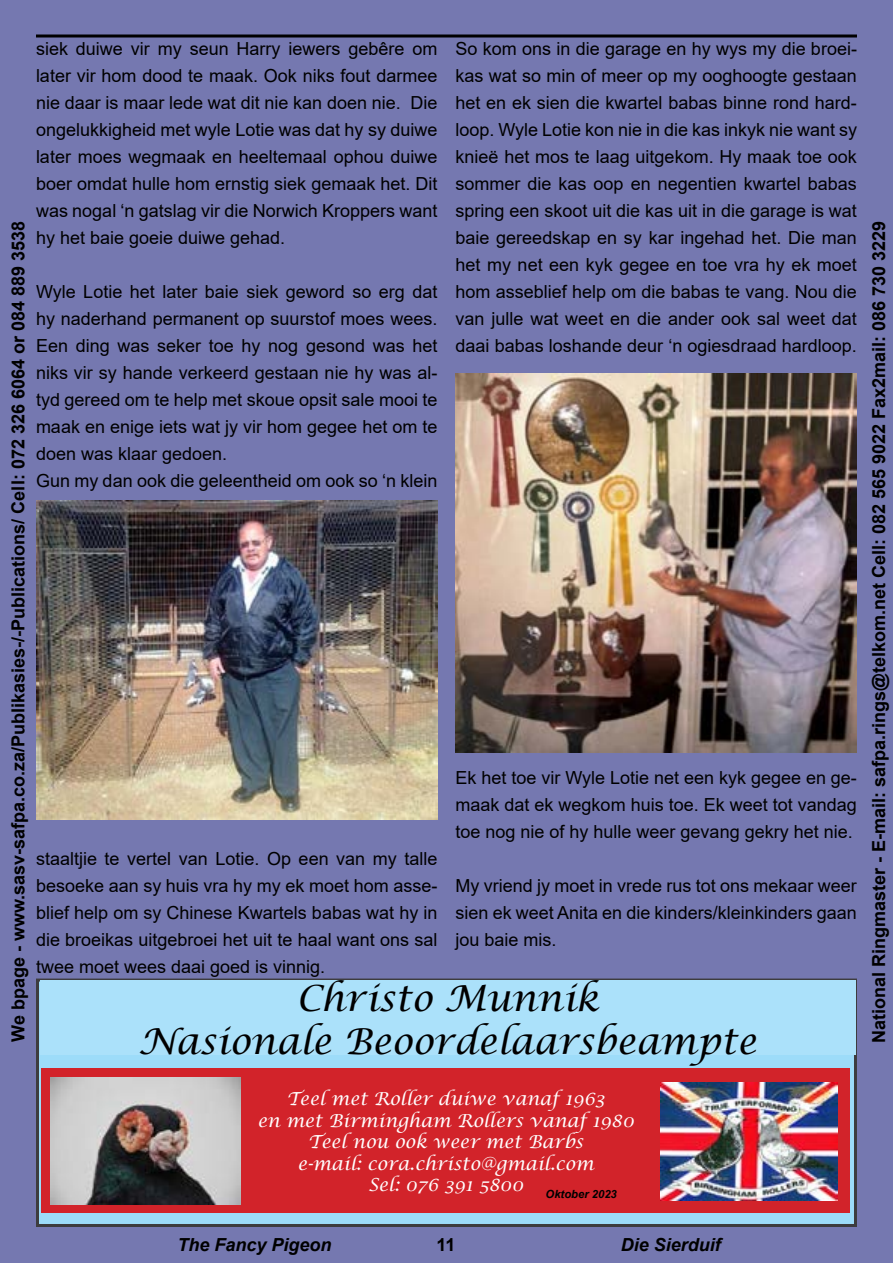
<style>
.page{position:relative;width:893px;height:1263px;background:#7578b0}
.page>*{position:absolute;margin:0;border:0;box-sizing:border-box;transform-origin:0 0}
.t1{font:italic 36px/43.2px "Lucida Calligraphy";color:#000;text-align:center}
.t2{font:18px/27px "Arial";color:#000;text-align:justify}
.t3{font:700 18px "Arial";color:#000}
.t4{font:italic 18px/21.6px "Lucida Calligraphy";color:#fff;text-align:center}
.t5{font:italic 700 18px "Arial";color:#000}
.t6{font:italic 700 11.25px "Arial";color:#000}
</style>
<div class="page">
<hr style="left:36px;top:35px;width:821px;height:3px;background:#000">
<div style="left:36px;top:978px;width:821px;height:249px;background:#9ddcf9;border:3px solid #3d3c3e"></div>
<div style="left:42px;top:1068px;width:808px;height:144px;background:#d2232a"></div>
<div style="left:40px;top:980px;width:815px;height:74px;background:#abe1fa"></div>
<img style="left:51px;top:1077px;width:189px;height:128px">
<img style="left:661px;top:1082px;width:176px;height:119px">
<img style="left:36px;top:500px;width:401px;height:319px">
<img style="left:455px;top:374px;width:402px;height:378px">
<p class="t2" style="left:36px;top:35px;width:403px">siek duiwe vir my seun Harry iewers gebêre om later vir hom dood te maak. Ook niks fout darmee nie daar is maar lede wat dit nie kan doen nie. Die ongelukkigheid met wyle Lotie was dat hy sy duiwe later moes wegmaak en heeltemaal ophou duiwe boer omdat hulle hom ernstig siek gemaak het. Dit was nogal ‘n gatslag vir die Norwich Kroppers want hy het baie goeie duiwe gehad.</p>
<p class="t2" style="left:36px;top:278px;width:403px;text-align:left">Wyle Lotie het later baie siek geword so erg dat hy naderhand permanent op suurstof moes wees.<br>Een ding was seker toe hy nog gesond was het niks vir sy hande verkeerd gestaan nie hy was al&shy;tyd gereed om te help met skoue opsit sale mooi te maak en enige iets wat jy vir hom gegee het om te doen was klaar gedoen.<br>Gun my dan ook die geleentheid om ook so ‘n klein</p>
<p class="t2" style="left:455px;top:35px;width:403px">So kom ons in die garage en hy wys my die broei&shy;kas wat so min of meer op my ooghoogte gestaan het en ek sien die kwartel babas binne rond hard&shy;loop. Wyle Lotie kon nie in die kas inkyk nie want sy knieë het mos te laag uitgekom. Hy maak toe ook sommer die kas oop en negentien kwartel babas spring een skoot uit die kas uit in die garage is wat baie gereedskap en sy kar ingehad het. Die man het my net een kyk gegee en toe vra hy ek moet hom asseblief help om die babas te vang. Nou die van julle wat weet en die ander ook sal weet dat daai babas loshande deur ‘n ogiesdraad hardloop.</p>
<p class="t3" style="left:6px;top:1042px;width:822px;rotate:-90deg">We bpage - www.sasv-safpa.co.za/Publikasies-/-Publications/ Cell: 072 326 6064 or 084 889 3538</p>
<p class="t3" style="left:866px;top:1043px;width:823px;rotate:-90deg">National Ringmaster - E-mail: safpa.rings@telkom.net Cell: 082 565 9022 Fax2mail: 086 730 3229</p>
<p class="t2" style="left:455px;top:764px;width:403px">Ek het toe vir Wyle Lotie net een kyk gegee en ge&shy;maak dat ek wegkom huis toe. Ek weet tot vandag toe nog nie of hy hulle weer gevang gekry het nie.</p>
<p class="t2" style="left:455px;top:872px;width:403px">My vriend jy moet in vrede rus tot ons mekaar weer sien ek weet Anita en die kinders/kleinkinders gaan jou baie mis.</p>
<p class="t2" style="left:36px;top:845px;width:403px">staaltjie te vertel van Lotie. Op een van my talle besoeke aan sy huis vra hy my ek moet hom asse&shy;blief help om sy Chinese Kwartels babas wat hy in die broeikas uitgebroei het uit te haal want ons sal twee moet wees daai goed is vinnig.</p>
<h1 class="t1" style="left:139px;top:978px;width:620px">Christo Munnik<br>Nasionale Beoordelaarsbeampte</h1>
<p class="t4" style="left:258px;top:1088px;width:378px">Teel met Roller duiwe vanaf 1963<br>en met Birmingham Rollers vanaf 1980<br>Teel nou ook weer met Barbs<br>e-mail: cora.christo@gmail.com<br>Sel: 076 391 5800</p>
<p class="t6" style="left:546px;top:1186px;width:73px">Oktober 2023</p>
<p class="t5" style="left:177px;top:1232px;width:156px">The Fancy Pigeon</p>
<p class="t3" style="left:437px;top:1232px;width:21px">11</p>
<p class="t5" style="left:621px;top:1232px;width:102px">Die Sierduif</p>
</div>
